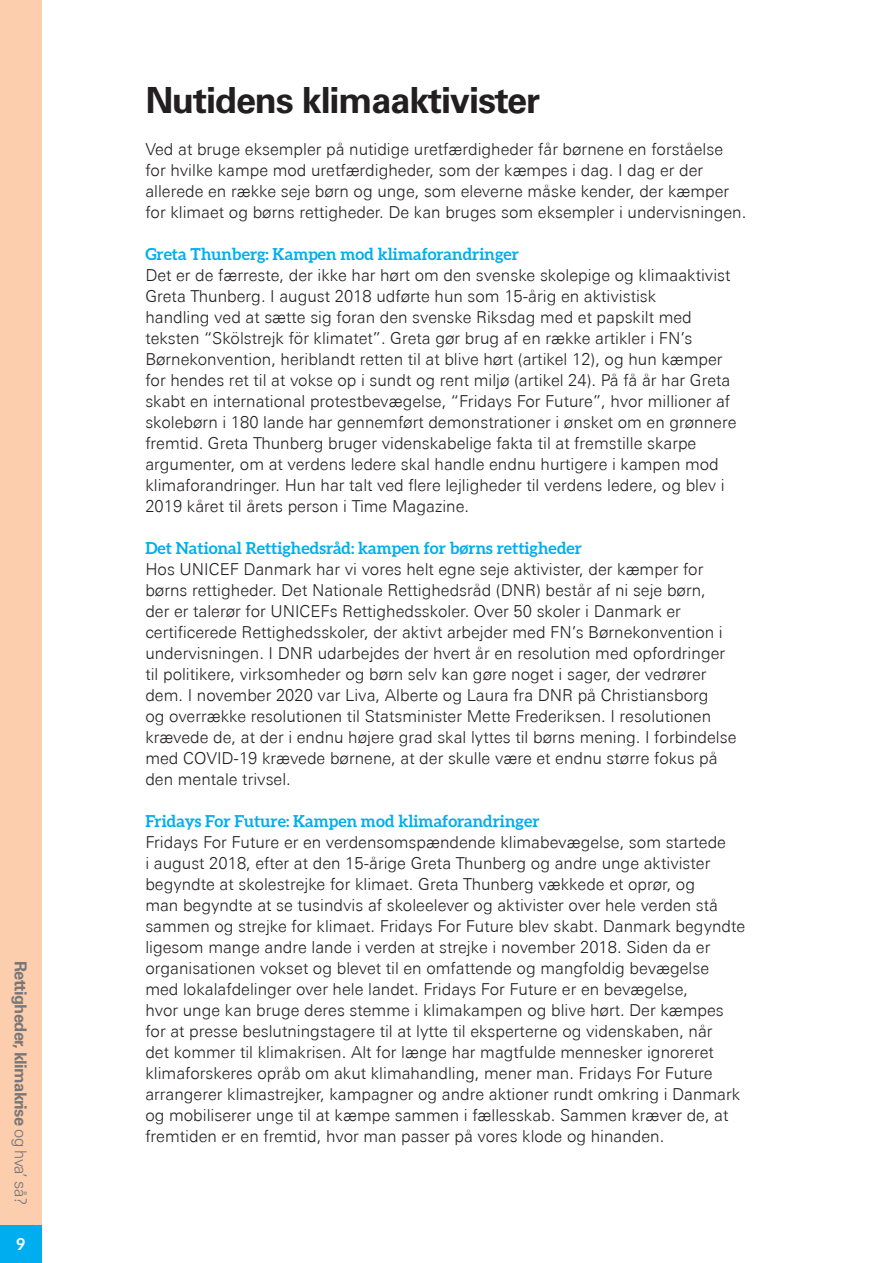
<style>
.page{position:relative;width:893px;height:1263px;background:#fff}
.page>*{position:absolute;margin:0;border:0;box-sizing:border-box;transform-origin:0 0}
.t1{font:700 36px "Univers LT Pro 65";letter-spacing:-.03em;color:#231f20}
.t2{font:300 16.5px/21px "Univers Next Pro";color:#231f20}
.t3{font:700 16.5px "Aleo";color:#00aeef}
.t4{font:700 16.5px "Univers LT Pro 65";letter-spacing:-.04em;color:#787779}
.t5{font:700 16.5px "Aleo";color:#fff}
.s1{font-family:"Univers LT Pro 45";font-weight:300}
</style>
<div class="page">
<div style="left:0;top:0;width:42px;height:1263px;background:#fcceae"></div>
<div style="left:0;top:1226px;width:42px;height:37px;background:#00aeef"></div>
<p class="t4" style="left:30px;top:961px;width:245px;rotate:90deg">Rettigheder, klimakrise <span class="s1">og hva’ så?</span></p>
<p class="t5" style="left:16px;top:1234px;width:10px">9</p>
<h1 class="t1" style="left:145px;top:78px;width:396px">Nutidens klimaaktivister</h1>
<p class="t2" style="left:145px;top:138px;width:602px">Ved at bruge eksempler på nutidige uretfærdigheder får børnene en forståelse for hvilke kampe mod uretfærdigheder, som der kæmpes i dag. I dag er der allerede en række seje børn og unge, som eleverne måske kender, der kæmper for klimaet og børns rettigheder. De kan bruges som eksempler i undervisningen.</p>
<p class="t3" style="left:145px;top:244px;width:375px">Greta Thunberg: Kampen mod klimaforandringer</p>
<p class="t2" style="left:145px;top:264px;width:593px">Det er de færreste, der ikke har hørt om den svenske skolepige og klimaaktivist Greta Thunberg. I august 2018 udførte hun som 15-årig en aktivistisk<br>handling ved at sætte sig foran den svenske Riksdag med et papskilt med teksten “Skölstrejk för klimatet”. Greta gør brug af en række artikler i FN’s Børnekonvention, heriblandt retten til at blive hørt (artikel 12), og hun kæmper for hendes ret til at vokse op i sundt og rent miljø (artikel 24). På få år har Greta skabt en international protestbevægelse, “Fridays For Future”, hvor millioner af skolebørn i 180 lande har gennemført demonstrationer i ønsket om en grønnere fremtid. Greta Thunberg bruger videnskabelige fakta til at fremstille skarpe argumenter, om at verdens ledere skal handle endnu hurtigere i kampen mod klimaforandringer. Hun har talt ved flere lejligheder til verdens ledere, og blev i 2019 kåret til årets person i Time Magazine.</p>
<p class="t3" style="left:145px;top:538px;width:438px">Det National Rettighedsråd: kampen for børns rettigheder</p>
<p class="t2" style="left:145px;top:558px;width:593px">Hos UNICEF Danmark har vi vores helt egne seje aktivister, der kæmper for børns rettigheder. Det Nationale Rettighedsråd (DNR) består af ni seje børn,<br>der er talerør for UNICEFs Rettighedsskoler. Over 50 skoler i Danmark er certificerede Rettighedsskoler, der aktivt arbejder med FN’s Børnekonvention i undervisningen. I DNR udarbejdes der hvert år en resolution med opfordringer til politikere, virksomheder og børn selv kan gøre noget i sager, der vedrører dem. I november 2020 var Liva, Alberte og Laura fra DNR på Christiansborg<br>og overrække resolutionen til Statsminister Mette Frederiksen. I resolutionen krævede de, at der i endnu højere grad skal lyttes til børns mening. I forbindelse med COVID-19 krævede børnene, at der skulle være et endnu større fokus på den mentale trivsel.</p>
<p class="t3" style="left:145px;top:811px;width:396px">Fridays For Future: Kampen mod klimaforandringer</p>
<p class="t2" style="left:145px;top:831px;width:601px">Fridays For Future er en verdensomspændende klimabevægelse, som startede<br>i august 2018, efter at den 15-årige Greta Thunberg og andre unge aktivister begyndte at skolestrejke for klimaet. Greta Thunberg vækkede et oprør, og<br>man begyndte at se tusindvis af skoleelever og aktivister over hele verden stå sammen og strejke for klimaet. Fridays For Future blev skabt. Danmark begyndte ligesom mange andre lande i verden at strejke i november 2018. Siden da er organisationen vokset og blevet til en omfattende og mangfoldig bevægelse med lokalafdelinger over hele landet. Fridays For Future er en bevægelse,<br>hvor unge kan bruge deres stemme i klimakampen og blive hørt. Der kæmpes for at presse beslutningstagere til at lytte til eksperterne og videnskaben, når<br>det kommer til klimakrisen. Alt for længe har magtfulde mennesker ignoreret klimaforskeres opråb om akut klimahandling, mener man. Fridays For Future arrangerer klimastrejker, kampagner og andre aktioner rundt omkring i Danmark og mobiliserer unge til at kæmpe sammen i fællesskab. Sammen kræver de, at fremtiden er en fremtid, hvor man passer på vores klode og hinanden.</p>
</div>
